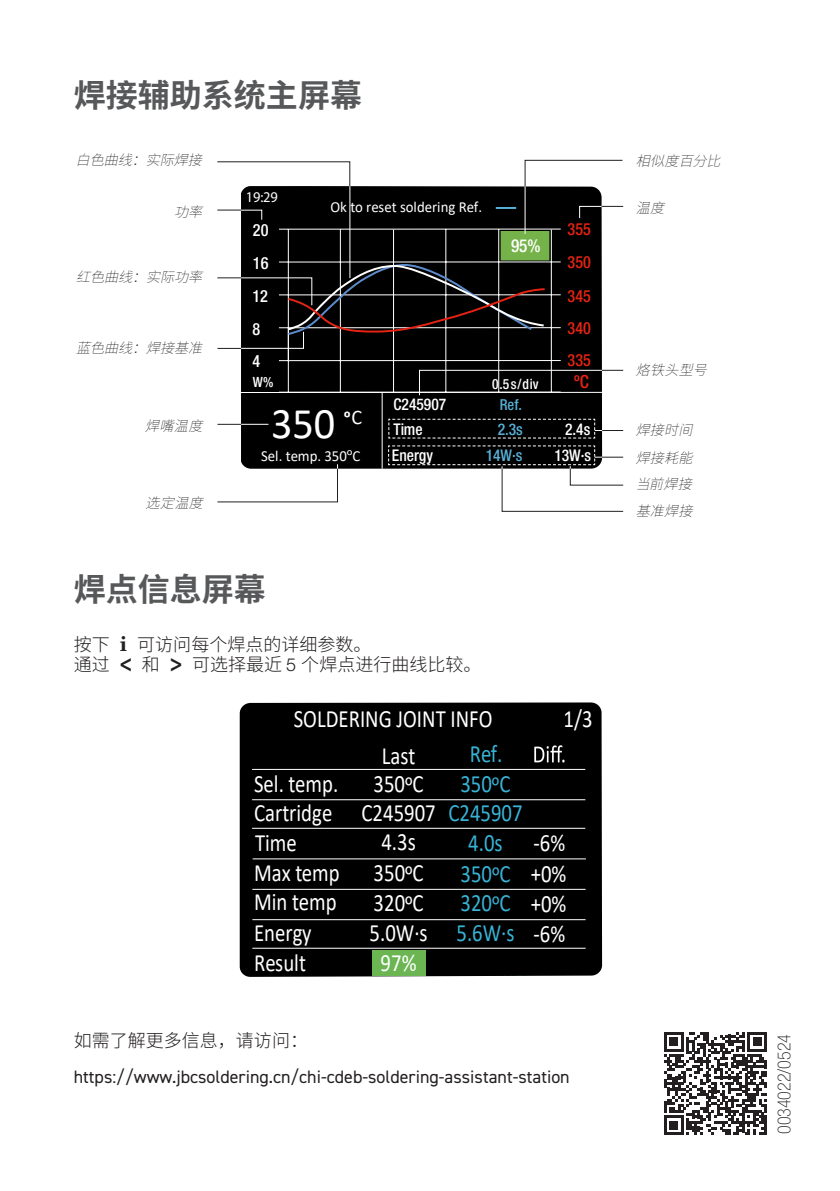
<style>
.page{position:relative;width:840px;height:1191px;background:#fff}
.page>*{position:absolute;margin:0;border:0;box-sizing:border-box;transform-origin:0 0}
.t1{font:700 47px "Calibri";color:#fff}
.t2{font:43.8px "Calibri";color:#fff;scale:.96 1}
.t3{font:700 32px "Source Han Sans CN";color:#57585a}
.t4{font:25px "Calibri";color:#fff;scale:.83 1}
.t5{font:24.8px/29.8px "Calibri";color:#fff;scale:.83 1}
.t6{font:24.8px/30.2px "Calibri";color:#38b3d6;text-align:justify;scale:.83 1}
.t7{font:500 condensed 18.2px "Helvetica Neue LT Std";color:#e42313;scale:.96 1}
.t8{font:18px "DIN2014";color:#231f20}
.t9{font:300 18px "Source Han Sans CN";color:#231f20}
.t10{font:100 condensed 18px "Helvetica Neue LT Std";color:#231f20}
.t11{font:500 condensed 17.8px "Helvetica Neue LT Std";color:#fff;scale:.96 1}
.t12{font:700 17.6px "Helvetica Neue LT Std";color:#fff;scale:.96 1}
.t13{font:500 condensed 16.8px/32.2px "Helvetica Neue LT Std";color:#e42313;scale:.96 1}
.t14{font:500 condensed 16.8px/32.8px "Helvetica Neue LT Std";color:#fff;scale:.96 1}
.t15{font:700 16.4px "Calibri";color:#fff}
.t16{font:500 condensed 16.2px/26.6px "Helvetica Neue LT Std";color:#fff;scale:.96 1}
.t17{font:500 condensed 16.2px/26.6px "Helvetica Neue LT Std";color:#57b0d6;text-align:right;scale:.96 1}
.t18{font:15.4px "Calibri";color:#fff;scale:.96 1}
.t19{font:500 condensed 15.2px "Helvetica Neue LT Std";color:#57b0d6;scale:.96 1}
.t20{font:15px "Myriad Pro";color:#fff;scale:.96 1}
.t21{font:500 condensed 14.2px "Helvetica Neue LT Std";color:#fff;scale:.96 1}
.Subtítulo_2{font:italic 200 14px "Source Han Sans CN";color:#231f20}
.s1{font-family:"Helvetica Neue LT Std"}
.s2{font-family:"Calibri";font-weight:400;font-size:20.8px}
.s3{font-family:"New Century Schlbk";font-weight:700;font-size:20px}
.s4{font-family:"New Century Schlbk";font-weight:700;font-size:25px}
.s5{font-family:"Myriad Pro"}
.s6{color:#fff}
</style>
<div class="page">
<svg style="left:664px;top:1032px;width:102px;height:103px"></svg>
<hr style="left:763px;top:1115px;width:3px;height:20px;background:#231f20">
<div style="left:241px;top:186px;width:360px;height:283px;background:#000"></div>
<div style="left:500px;top:231px;width:49px;height:29px;background:#75b34a"></div>
<hr style="left:241px;top:392px;width:360px;height:1px;background:#fff">
<hr style="left:381px;top:392px;width:1px;height:77px;background:#fff">
<hr style="left:279px;top:229px;width:281px;height:1px;background:#fff">
<hr style="left:279px;top:262px;width:281px;height:1px;background:#fff">
<hr style="left:279px;top:294px;width:281px;height:1px;background:#fff">
<hr style="left:279px;top:327px;width:281px;height:1px;background:#fff">
<hr style="left:279px;top:360px;width:281px;height:1px;background:#fff">
<hr style="left:288px;top:229px;width:1px;height:163px;background:#fff">
<hr style="left:340px;top:229px;width:1px;height:163px;background:#fff">
<hr style="left:393px;top:230px;width:1px;height:162px;background:#fff">
<hr style="left:445px;top:229px;width:1px;height:163px;background:#fff">
<hr style="left:498px;top:229px;width:1px;height:163px;background:#fff">
<hr style="left:550px;top:230px;width:1px;height:162px;background:#fff">
<hr style="left:495px;top:207px;width:21px;height:2px;background:#57b0d6">
<svg style="left:217px;top:424px;width:51px;height:1px"></svg>
<svg style="left:387px;top:418px;width:235px;height:21px;background:#232323"></svg>
<svg style="left:418px;top:370px;width:204px;height:26px;background:#2f2f2f"></svg>
<svg style="left:387px;top:445px;width:236px;height:67px"></svg>
<svg style="left:217px;top:161px;width:133px;height:27px"></svg>
<svg style="left:217px;top:464px;width:121px;height:38px"></svg>
<svg style="left:217px;top:263px;width:329px;height:86px;background:#302e2e"></svg>
<svg style="left:217px;top:209px;width:45px;height:11px"></svg>
<svg style="left:578px;top:206px;width:44px;height:13px"></svg>
<svg style="left:524px;top:160px;width:98px;height:27px"></svg>
<hr style="left:349px;top:186px;width:1px;height:92px;background:#fff">
<hr style="left:524px;top:186px;width:1px;height:48px;background:#fff">
<div style="left:239px;top:702px;width:362px;height:275px;background:#000"></div>
<hr style="left:252px;top:769px;width:333px;height:1px;background:#fff">
<hr style="left:252px;top:799px;width:333px;height:1px;background:#fff">
<hr style="left:252px;top:828px;width:333px;height:1px;background:#fff">
<hr style="left:252px;top:858px;width:333px;height:1px;background:#fff">
<hr style="left:252px;top:889px;width:333px;height:1px;background:#fff">
<hr style="left:252px;top:919px;width:333px;height:1px;background:#fff">
<div style="left:270px;top:745px;width:294px;height:113px;background:#000"></div>
<hr style="left:252px;top:948px;width:333px;height:1px;background:#fff">
<div style="left:371px;top:949px;width:54px;height:26px;background:#6bb552"></div>
<p class="t3" style="left:74px;top:77px;width:290px">焊接辅助系统主屏幕</p>
<p class="Subtítulo_2" style="left:76px;top:152px;width:136px">白色曲线：实际焊接</p>
<p class="Subtítulo_2" style="left:174px;top:204px;width:38px">功率</p>
<p class="Subtítulo_2" style="left:76px;top:269px;width:136px">红色曲线：实际功率</p>
<p class="Subtítulo_2" style="left:76px;top:340px;width:136px">蓝色曲线：焊接基准</p>
<p class="Subtítulo_2" style="left:145px;top:418px;width:67px">焊嘴温度</p>
<p class="Subtítulo_2" style="left:145px;top:495px;width:67px">选定温度</p>
<p class="t20" style="left:245px;top:187px;width:35px">19:29</p>
<p class="t18" style="left:330px;top:196px;width:159px">Ok to reset soldering Ref.</p>
<p class="t14" style="left:252px;top:213px;width:18px">20<br>16<br>12<br>8<br>4</p>
<p class="t13" style="left:567px;top:213px;width:26px">355<br>350</p>
<p class="t11" style="left:510px;top:235px;width:32px">95%</p>
<p class="t13" style="left:567px;top:279px;width:26px;text-align:justify">345<br>340<br>335</p>
<p class="t21" style="left:253px;top:373px;width:23px">W%</p>
<p class="t7" style="left:574px;top:371px;width:17px">ºC</p>
<p class="t16" style="left:392px;top:415px;width:44px">Time<br>Energy</p>
<p class="t21" style="left:492px;top:375px;width:50px">0.5s/div</p>
<p class="t16" style="left:393px;top:390px;width:56px">C245907</p>
<p class="t19" style="left:499px;top:395px;width:25px">Ref.</p>
<p class="t17" style="left:485px;top:415px;width:40px">2.3s<br>14W·s</p>
<p class="t16" style="left:554px;top:415px;width:40px;text-align:right">2.4s<br>13W·s</p>
<p class="t2" style="left:271px;top:393px;width:68px">350</p>
<p class="t18" style="left:261px;top:445px;width:105px">Sel. temp. 350<span class="s1">º</span>C</p>
<p class="t12" style="left:344px;top:407px;width:20px">º<span class="s2">C</span></p>
<p class="t3" style="left:74px;top:571px;width:194px">焊点信息屏幕</p>
<p class="t9" style="left:74px;top:634px;width:299px">按下 <span class="s3">i</span> 可访问每个焊点的详细参数。</p>
<p class="t9" style="left:74px;top:654px;width:409px">通过 <span class="s4">&lt;</span> 和 <span class="s4">&gt;</span> 可选择最近 <span class="s1">5</span> 个焊点进行曲线比较。</p>
<p class="t4" style="left:293px;top:701px;width:241px">SOLDERING JOINT INFO</p>
<p class="t5" style="left:563px;top:703px;width:36px">1/3</p>
<p class="t5" style="left:254px;top:767px;width:105px">Sel. temp.<br>Cartridge<br>Time<br>Max temp<br>Min temp<br>Energy<br>Result</p>
<p class="t1" style="left:251px;top:904px;width:73px">150</p>
<p class="t5" style="left:381px;top:740px;width:42px">Last</p>
<p class="t6" style="left:469px;top:738px;width:41px">Ref.</p>
<p class="t5" style="left:373px;top:768px;width:62px">350<span class="s5">º</span>C</p>
<p class="t6" style="left:460px;top:768px;width:62px">350<span class="s5">º</span>C</p>
<p class="t5" style="left:361px;top:797px;width:91px;text-align:center">C245907<br>4.3s<br>350<span class="s5">º</span>C<br>320<span class="s5">º</span>C<br>5.0W·s</p>
<p class="t6" style="left:448px;top:797px;width:91px">C245907</p>
<p class="t6" style="left:456px;top:826px;width:134px;text-indent:77px"><span class="s6">-6% </span>350<span class="s5">º</span>C <span class="s6">+0% </span>320<span class="s5">º</span>C <span class="s6">+0% </span>5.6W·s <span class="s6">-6%</span></p>
<p class="t6" style="left:468px;top:826px;width:43px">4.0s</p>
<p class="t15" style="left:387px;top:931px;width:35px">Time</p>
<p class="t5" style="left:380px;top:947px;width:45px">97%</p>
<p class="t9" style="left:74px;top:1030px;width:236px">如需了解更多信息，请访问：</p>
<p class="t8" style="left:74px;top:1065px;width:497px">https://www.jbcsoldering.cn/chi-cdeb-soldering-assistant-station</p>
<p class="Subtítulo_2" style="left:635px;top:153px;width:95px">相似度百分比</p>
<p class="Subtítulo_2" style="left:635px;top:200px;width:39px">温度</p>
<p class="Subtítulo_2" style="left:635px;top:362px;width:81px">烙铁头型号</p>
<p class="Subtítulo_2" style="left:635px;top:422px;width:67px">焊接时间</p>
<p class="Subtítulo_2" style="left:635px;top:450px;width:67px">焊接耗能</p>
<p class="Subtítulo_2" style="left:635px;top:476px;width:66px">当前焊接</p>
<p class="Subtítulo_2" style="left:635px;top:503px;width:67px">基准焊接</p>
<p class="t10" style="left:773px;top:1134px;width:102px;rotate:-90deg">0034022/0524</p>
</div>
